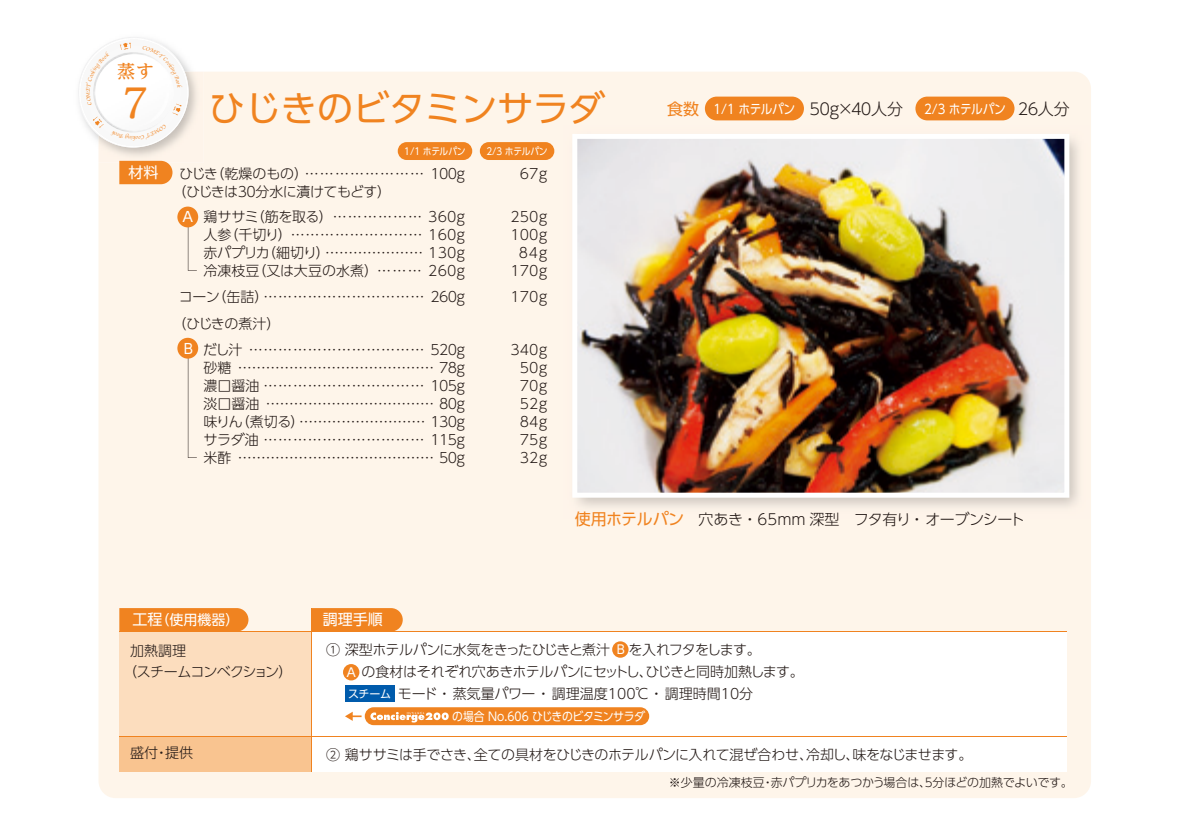
<style>
.page{position:relative;width:1191px;height:840px;background:#fff}
.page>*{position:absolute;margin:0;border:0;box-sizing:border-box;transform-origin:0 0}
.t1{font:500 40px "UD Reimin Pro";color:#f08320}
.t2{font:36px "UD Shin Go Pro";color:#f08320}
.t3{font:500 18px "UD Reimin Pro";color:#f08320}
.t4{font:300 16px "UD Shin Go Pro";letter-spacing:-.285em;color:#231916}
.t5{font:16px "UD Shin Go Pro";color:#f08320}
.t6{font:300 15px "UD Shin Go Pro";letter-spacing:-.03em;color:#231916}
.t7{font:15px "UD Shin Go Pro";color:#fff}
.t8{font:300 14px/18px "UD Shin Go Pro";letter-spacing:-.045em;color:#231916}
.t9{font:300 14px "UD Shin Go Pro";color:#231916}
.t10{font:300 14px/25.6px "UD Shin Go Pro";letter-spacing:-.115em;color:#231916}
.t11{font:300 14px/18px "UD Shin Go Pro";letter-spacing:-.33em;color:#231916;text-align:right}
.t12{font:14px "UD Shin Go Pro";color:#fff}
.t13{font:13px "UD Shin Go Pro";letter-spacing:-.03em;color:#fff;scale:.9 1}
.t14{font:12.2px "UD Shin Go Pro";color:#fff}
.t15{font:300 12px "UD Shin Go Pro";letter-spacing:-.02em;color:#231916}
.t16{font:12px "UD Shin Go Pro";letter-spacing:-.025em;color:#fff;scale:.9 1}
.t17{font:11px "UD Shin Go Pro";color:#fff}
.t18{font:9.8px "UD Shin Go Pro";letter-spacing:-.03em;color:#fff;scale:.9 1}
.s1{font-weight:400;font-size:16px;color:#f08320}
.s2{font-size:15px}
</style>
<div class="page">
<div style="left:98px;top:72px;width:993px;height:725px;background:#fef5ea"></div>
<img style="left:563px;top:125px;width:526px;height:393px">
<img style="left:109px;top:37px;width:85px;height:35px">
<img style="left:98px;top:72px;width:106px;height:90px">
<svg style="left:188px;top:224px;width:9px;height:46px"></svg>
<svg style="left:312px;top:607px;width:91px;height:24px;background:#f18b2e"></svg>
<svg style="left:119px;top:607px;width:129px;height:24px;background:#f08a2c"></svg>
<div style="left:311px;top:631px;width:755px;height:140px;background:#fff"></div>
<div style="left:119px;top:736px;width:192px;height:35px;background:#f9c490"></div>
<div style="left:119px;top:631px;width:192px;height:105px;background:#fcddbe"></div>
<div style="left:480px;top:142px;width:74px;height:18px;background:#f08320;border-radius:9px"></div>
<div style="left:398px;top:142px;width:74px;height:18px;background:#f08320;border-radius:9px"></div>
<div style="left:915px;top:96px;width:99px;height:24px;background:#f08320;border-radius:12px"></div>
<div style="left:705px;top:96px;width:99px;height:24px;background:#f08320;border-radius:12px"></div>
<svg style="left:188px;top:353px;width:9px;height:104px"></svg>
<div style="left:177px;top:337px;width:21px;height:21px;background:#f08320;border-radius:50%"></div>
<hr style="left:119px;top:631px;width:947px;height:1px;background:#f08320">
<hr style="left:119px;top:736px;width:947px;height:1px;background:#f08320">
<hr style="left:311px;top:607px;width:1px;height:164px;background:#f08320">
<svg style="left:119px;top:161px;width:53px;height:23px"></svg>
<div style="left:177px;top:206px;width:21px;height:21px;background:#f08320;border-radius:50%"></div>
<div style="left:345px;top:685px;width:49px;height:16px;background:#005bac"></div>
<div style="left:365px;top:706px;width:284px;height:18px;background:#f08320;border-radius:9px"></div>
<svg style="left:370px;top:711px;width:79px;height:11px"></svg>
<svg style="left:345px;top:711px;width:16px;height:9px"></svg>
<div style="left:343px;top:663px;width:16px;height:17px;background:#f08320;border-radius:50%"></div>
<div style="left:612px;top:641px;width:16px;height:16px;background:#f08320;border-radius:50%"></div>
<img style="left:572px;top:134px;width:497px;height:363px">
<svg style="left:78px;top:43px;width:104px;height:98px"></svg>
<p class="t3" style="left:117px;top:57px;width:39px">蒸す</p>
<h1 class="t1" style="left:123px;top:70px;width:26px">7</h1>
<p class="t7" style="left:129px;top:160px;width:31px">材料</p>
<h2 class="t2" style="left:209px;top:79px;width:397px">ひじきのビタミンサラダ</h2>
<p class="t5" style="left:667px;top:95px;width:33px">食数</p>
<p class="t4" style="left:807px;top:95px;width:98px">５０ｇ×４０人分</p>
<p class="t4" style="left:1015px;top:95px;width:56px">２６人分</p>
<p class="t13" style="left:713px;top:98px;width:92px">1/1 ホテルパン</p>
<p class="t13" style="left:924px;top:98px;width:92px">2/3 ホテルパン</p>
<p class="t18" style="left:404px;top:143px;width:70px">1/1 ホテルパン</p>
<p class="t18" style="left:486px;top:143px;width:70px">2/3 ホテルパン</p>
<p class="t8" style="left:172px;top:164px;width:220px;text-indent:7px">ひじき（乾燥のもの）<br>（ひじきは３０分水に漬けてもどす）</p>
<p class="t8" style="left:305px;top:164px;width:164px">…………………… １００ｇ</p>
<p class="t8" style="left:517px;top:164px;width:34px">６７ｇ</p>
<p class="t12" style="left:181px;top:205px;width:15px">Ａ</p>
<p class="t8" style="left:203px;top:207px;width:266px">鶏ササミ（筋を取る）……………… ３６０ｇ人参（千切り）……………………… １６０ｇ赤パプリカ（細切り）<br>冷凍枝豆（又は大豆の水煮）… … … ２６０ｇ</p>
<p class="t8" style="left:325px;top:243px;width:144px">………………… １３０ｇ</p>
<p class="t11" style="left:508px;top:207px;width:43px">２５０ｇ<br>１００ｇ<br>84ｇ<br>１７０ｇ</p>
<p class="t8" style="left:179px;top:287px;width:91px">コーン（缶詰）</p>
<p class="t8" style="left:264px;top:287px;width:206px">…………………………… ２６０ｇ</p>
<p class="t8" style="left:508px;top:287px;width:43px">１７０ｇ</p>
<p class="t10" style="left:249px;top:310px;width:220px;text-indent:-76px">（ひじきの煮汁）<br>……………………………… ５２０ｇ</p>
<p class="t8" style="left:238px;top:358px;width:231px">…………………………………… ７８ｇ</p>
<p class="t8" style="left:266px;top:394px;width:203px;text-align:right">……………………………… ８０ｇ……………………… １３０ｇ</p>
<p class="t8" style="left:238px;top:448px;width:231px">…………………………………… ５０ｇ</p>
<p class="t8" style="left:203px;top:340px;width:266px">だし汁<br>砂糖<br>濃口醤油 …………………………… １０５ｇ淡口醤油<br>味りん（煮切る）<br>サラダ油 …………………………… １１５ｇ米酢</p>
<p class="t12" style="left:184px;top:337px;width:11px">B</p>
<p class="t8" style="left:517px;top:340px;width:34px;text-align:justify;text-indent:-9px">３４０ｇ５０ｇ７０ｇ５２ｇ８４ｇ７５ｇ３２ｇ</p>
<p class="t6" style="left:574px;top:507px;width:451px"><span class="s1">使用ホテルパン</span> 穴あき・65mm 深型　フタ有り・ オーブンシート</p>
<p class="t12" style="left:133px;top:608px;width:108px"><span class="s2">工程</span>（使用機器）</p>
<p class="t7" style="left:323px;top:607px;width:61px">調理手順</p>
<p class="t8" style="left:123px;top:640px;width:171px;line-height:20px;text-indent:7px">加熱調理<br>（スチームコンベクション）</p>
<p class="t8" style="left:343px;top:637px;width:462px;line-height:22px;text-indent:-17px">① 深型ホテルパンに水気をきったひじきと煮汁　 を入れフタをします。<br>　 の食材はそれぞれ穴あきホテルパンにセットし、ひじきと同時加熱します。</p>
<p class="t17" style="left:348px;top:684px;width:45px">スチーム</p>
<p class="t16" style="left:452px;top:706px;width:216px">の場合 No.606 ひじきのビタミンサラダ</p>
<p class="t14" style="left:617px;top:639px;width:10px">B</p>
<p class="t14" style="left:345px;top:661px;width:14px">Ａ</p>
<p class="t9" style="left:398px;top:682px;width:357px">モード・蒸気量パワー・調理温度100℃ ・調理時間10分</p>
<p class="t8" style="left:130px;top:742px;width:64px">盛付・提供</p>
<p class="t8" style="left:326px;top:745px;width:647px">② 鶏ササミは手でさき、全ての具材をひじきのホテルパンに入れて混ぜ合わせ、冷却し、味をなじませます。</p>
<p class="t15" style="left:668px;top:772px;width:406px">※少量の冷凍枝豆・赤パプリカをあつかう場合は、５分ほどの加熱でよいです。</p>
</div>
